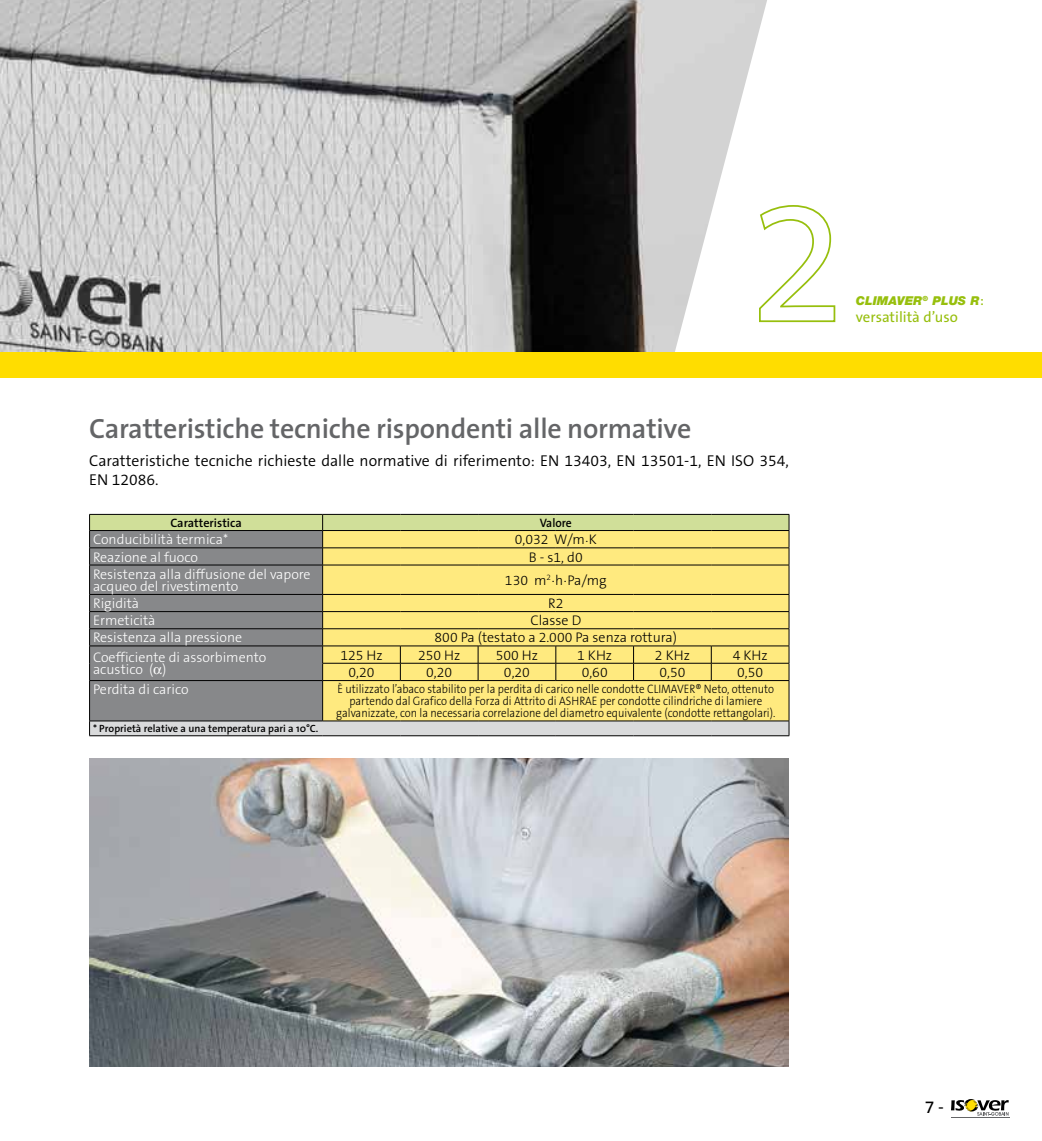
<style>
.page{position:relative;width:1042px;height:1141px;background:#fff}
.page>*{position:absolute;margin:0;border:0;box-sizing:border-box;transform-origin:0 0}
.t1{font:600 28px "The Sans";letter-spacing:-.01em;color:#646567}
.t2{font:17.5px "The Sans B5 Plain";color:#000}
.t3{font:300 15.75px/19.2px "The Sans B4";color:#000}
.t4{font:14.88px "The Sans B5 Plain";color:#97bf0d}
.t5{font:300 14px/12.2px "The Sans B3";color:#fff}
.t6{font:300 14px "The Sans B3";color:#000}
.t7{font:300 12.25px/12.2px "The Sans B3";color:#000;text-align:center;scale:.9 1}
.t8{font:italic 900 12.25px "Helvetica Neue LT Std";color:#97bf0d}
.t9{font:600 12.25px "The Sans";color:#000}
.t10{font:600 12.25px "The Sans";color:#000;scale:.95 1}
.t11{font:600 10.5px "The Sans";color:#000}
.s1{font-family:"The Sans B5 Plain";font-weight:400;font-style:normal;font-size:14.88px}
</style>
<div class="page">
<img style="left:0;top:0;width:675px;height:352px">
<svg style="left:675px;top:0;width:92px;height:351px;fill:#d6d6d6"></svg>
<div style="left:0;top:352px;width:1042px;height:25px;background:#fd0"></div>
<svg style="left:757px;top:204px;width:79px;height:119px"></svg>
<hr style="left:951px;top:1117px;width:58px;height:1px;background:#646567">
<svg style="left:951px;top:1099px;width:57px;height:17px"></svg>
<img style="left:89px;top:759px;width:700px;height:308px">
<hr style="left:89px;top:735px;width:234px;height:1px;background:#000">
<hr style="left:323px;top:735px;width:77px;height:1px;background:#000">
<hr style="left:400px;top:735px;width:78px;height:1px;background:#000">
<hr style="left:478px;top:735px;width:78px;height:1px;background:#000">
<hr style="left:556px;top:735px;width:77px;height:1px;background:#000">
<hr style="left:633px;top:735px;width:78px;height:1px;background:#000">
<hr style="left:711px;top:735px;width:78px;height:1px;background:#000">
<svg style="left:89px;top:514px;width:701px;height:221px;background:#cbc182"></svg>
<h1 class="t1" style="left:89px;top:405px;width:604px">Caratteristiche tecniche rispondenti alle normative</h1>
<p class="t3" style="left:89px;top:451px;width:701px">Caratteristiche tecniche richieste dalle normative di riferimento: EN 13403, EN 13501-1, EN ISO 354,<br>EN 12086.</p>
<p class="t9" style="left:170px;top:513px;width:73px">Caratteristica</p>
<p class="t10" style="left:540px;top:513px;width:35px">Valore</p>
<p class="t5" style="left:93px;top:534px;width:137px">Conducibilità termica*</p>
<p class="t6" style="left:515px;top:532px;width:84px">0,032 W/m.K</p>
<p class="t5" style="left:93px;top:551px;width:107px">Reazione al fuoco</p>
<p class="t6" style="left:529px;top:550px;width:55px">B - s1, d0</p>
<p class="t5" style="left:93px;top:568px;width:219px">Resistenza alla diffusione del vapore acqueo del rivestimento</p>
<p class="t6" style="left:505px;top:573px;width:103px">130 m<sup>2</sup>.h.Pa/mg</p>
<p class="t5" style="left:93px;top:598px;width:48px">Rigidità</p>
<p class="t6" style="left:548px;top:596px;width:17px">R2</p>
<p class="t5" style="left:93px;top:615px;width:64px">Ermeticità</p>
<p class="t6" style="left:530px;top:613px;width:52px">Classe D</p>
<p class="t5" style="left:93px;top:632px;width:151px">Resistenza alla pressione</p>
<p class="t6" style="left:435px;top:631px;width:244px">800 Pa (testato a 2.000 Pa senza rottura)</p>
<p class="t5" style="left:93px;top:652px;width:175px">Coefficiente di assorbimento acustico ( )</p>
<p class="t6" style="left:340px;top:648px;width:44px">125 Hz</p>
<p class="t6" style="left:418px;top:648px;width:44px">250 Hz</p>
<p class="t6" style="left:496px;top:648px;width:44px">500 Hz</p>
<p class="t6" style="left:577px;top:648px;width:36px">1 KHz</p>
<p class="t6" style="left:655px;top:648px;width:36px">2 KHz</p>
<p class="t6" style="left:733px;top:648px;width:36px">4 KHz</p>
<p class="t6" style="left:348px;top:665px;width:28px">0,20</p>
<p class="t6" style="left:426px;top:665px;width:28px">0,20</p>
<p class="t6" style="left:504px;top:665px;width:28px">0,20</p>
<p class="t6" style="left:582px;top:665px;width:28px">0,60</p>
<p class="t6" style="left:659px;top:665px;width:28px">0,50</p>
<p class="t6" style="left:737px;top:665px;width:28px">0,50</p>
<p class="t5" style="left:93px;top:684px;width:97px">Perdita di carico</p>
<p class="t7" style="left:336px;top:683px;width:489px">È utilizzato l’abaco stabilito per la perdita di carico nelle condotte CLIMAVER® Neto, ottenuto partendo dal Grafico della Forza di Attrito di ASHRAE per condotte cilindriche di lamiere galvanizzate, con la necessaria correlazione del diametro equivalente (condotte rettangolari).</p>
<p class="t11" style="left:93px;top:720px;width:227px">* Proprietà relative a una temperatura pari a 10°C.</p>
<p class="t8" style="left:856px;top:293px;width:130px">CLIMAVER<sup>®</sup> PLUS R<span class="s1">:</span></p>
<p class="t4" style="left:856px;top:310px;width:103px">versatilità d’uso</p>
<h2 class="t2" style="left:925px;top:1098px;width:21px">7 -</h2>
</div>
